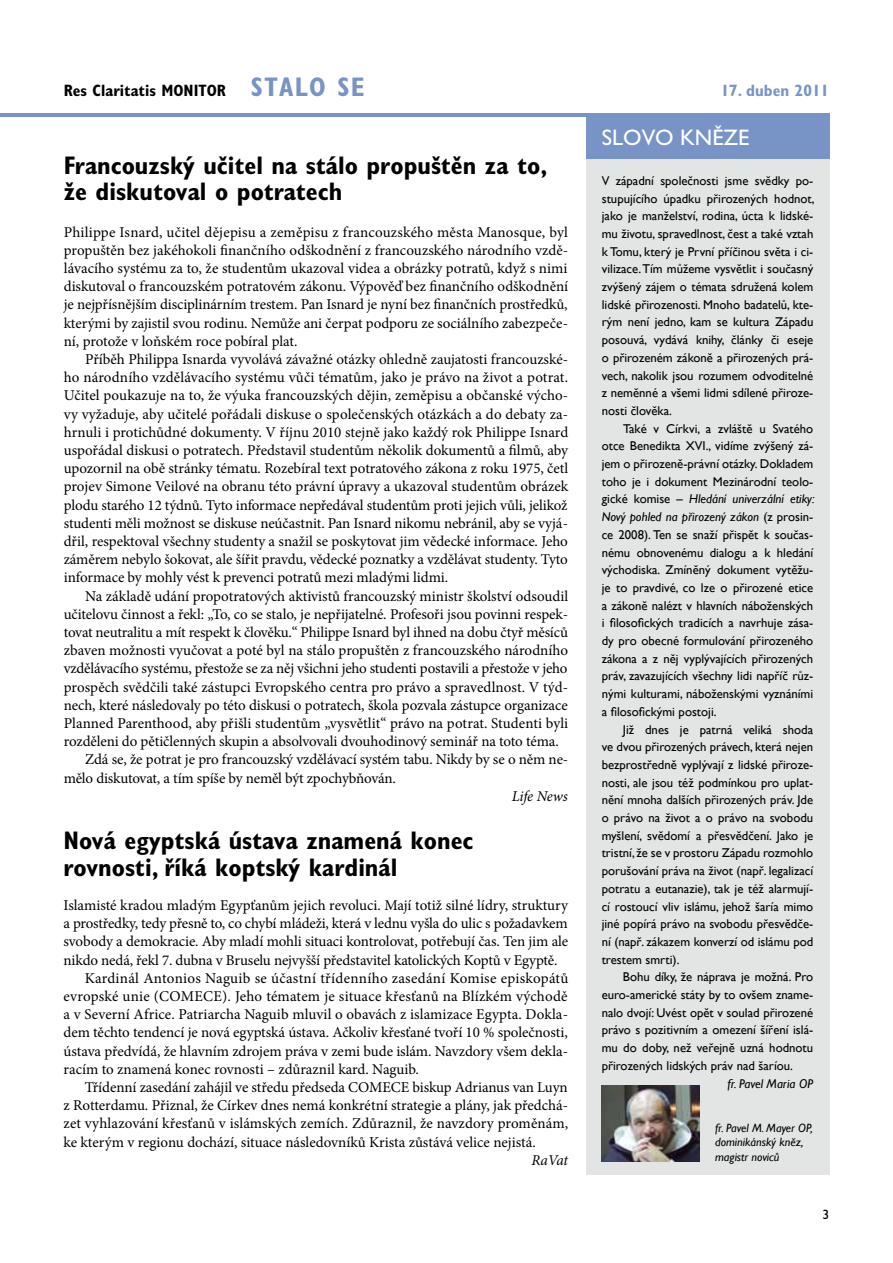
<style>
.page{position:relative;width:893px;height:1263px;background:#fff}
.page>*{position:absolute;margin:0;border:0;box-sizing:border-box;transform-origin:0 0}
.t1{font:700 condensed 25.5px/25.5px "Gill Sans Std";color:#000}
.t2{font:22.5px "Gill Sans Std";color:#fff}
.t3{font:700 condensed 16.5px "Gill Sans Std";color:#000}
.t4{font:700 condensed 16.5px "Gill Sans Std";color:#7894c7}
.t5{font:15px/18.1px "Minion Pro";letter-spacing:-.005em;color:#000;text-align:justify}
.t6{font:15px "Minion Pro";letter-spacing:.02em;color:#000}
.t7{font:15px "Minion Pro";letter-spacing:.015em;color:#000}
.t8{font:italic 15px "Minion Pro";letter-spacing:-.01em;color:#000}
.t9{font:13.5px "Gill Sans Std";color:#000}
.t10{font:12.75px/17.7px "Gill Sans";color:#000;text-align:justify}
.t11{font:italic 12.75px "Gill Sans";color:#000}
.t12{font:italic 12px/14.4px "Gill Sans";color:#000}
.s1{font-size:27px;color:#7894c7}
.s2{font-style:italic}
</style>
<div class="page">
<hr style="left:0;top:113px;width:829px;height:4px;background:#7894c7">
<div style="left:586px;top:127px;width:243px;height:1048px;background:#e3e4e4"></div>
<div style="left:586px;top:116px;width:243px;height:42px;background:#7894c7"></div>
<img style="left:602px;top:1086px;width:97px;height:76px">
<p class="t3" style="left:64px;top:81px;width:302px">Res Claritatis MONITOR <span class="s1">sta lo se</span></p>
<p class="t4" style="left:721px;top:81px;width:110px">17. duben 2011</p>
<h1 class="t1" style="left:64px;top:153px;width:485px">Francouzský učitel na stálo propuštěn za to, že diskutoval o potratech</h1>
<p class="t5" style="left:64px;top:223px;width:506px">Philippe Isnard, učitel dějepisu a zeměpisu z francouzského města Manosque, byl propuštěn bez jakéhokoli finančního odškodnění z francouzského národního vzdě&shy;lávacího systému za to, že studentům ukazoval videa a obrázky potratů, když s nimi diskutoval o francouzském potratovém zákonu. Výpověď bez finančního odškodnění je nejpřísnějším disciplinárním trestem. Pan Isnard je nyní bez finančních prostředků, kterými by zajistil svou rodinu. Nemůže ani čerpat podporu ze sociálního zabezpeče&shy;ní, protože v loňském roce pobíral plat.</p>
<p class="t5" style="left:64px;top:350px;width:506px;text-indent:21px">Příběh Philippa Isnarda vyvolává závažné otázky ohledně zaujatosti francouzské&shy;ho národního vzdělávacího systému vůči tématům, jako je právo na život a potrat.<br>Učitel poukazuje na to, že výuka francouzských dějin, zeměpisu a občanské výcho&shy;vy vyžaduje, aby učitelé pořádali diskuse o společenských otázkách a do debaty za&shy;hrnuli i protichůdné dokumenty. V říjnu 2010 stejně jako každý rok Philippe Isnard uspořádal diskusi o potratech. Představil studentům několik dokumentů a filmů, aby upozornil na obě stránky tématu. Rozebíral text potratového zákona z roku 1975, četl projev Simone Veilové na obranu této právní úpravy a ukazoval studentům obrázek plodu starého 12 týdnů. Tyto informace nepředával studentům proti jejich vůli, jelikož studenti měli možnost se diskuse neúčastnit. Pan Isnard nikomu nebránil, aby se vyjá&shy;dřil, respektoval všechny studenty a snažil se poskytovat jim vědecké informace. Jeho záměrem nebylo šokovat, ale šířit pravdu, vědecké poznatky a vzdělávat studenty. Tyto informace by mohly vést k prevenci potratů mezi mladými lidmi.</p>
<p class="t5" style="left:85px;top:587px;width:485px">Na základě udání propotratových aktivistů francouzský ministr školství odsoudil</p>
<p class="t5" style="left:64px;top:605px;width:506px">učitelovu činnost a řekl: „To, co se stalo, je nepřijatelné. Profesoři jsou povinni respek-</p>
<p class="t5" style="left:64px;top:623px;width:506px">tovat neutralitu a mít respekt k člověku.“ Philippe Isnard byl ihned na dobu čtyř měsíců</p>
<p class="t5" style="left:64px;top:641px;width:506px">zbaven možnosti vyučovat a poté byl na stálo propuštěn z francouzského národního</p>
<p class="t5" style="left:64px;top:659px;width:505px">vzdělávacího systému, přestože se za něj všichni jeho studenti postavili a přestože v jeho</p>
<p class="t5" style="left:64px;top:678px;width:506px">prospěch svědčili také zástupci Evropského centra pro právo a spravedlnost. V týd-</p>
<p class="t5" style="left:64px;top:696px;width:505px">nech, které následovaly po této diskusi o potratech, škola pozvala zástupce organizace</p>
<p class="t5" style="left:64px;top:714px;width:506px">Planned Parenthood, aby přišli studentům „vysvětlit“ právo na potrat. Studenti byli</p>
<p class="t5" style="left:64px;top:732px;width:497px">rozděleni do pětičlenných skupin a absolvovali dvouhodinový seminář na toto téma.</p>
<p class="t5" style="left:85px;top:750px;width:484px">Zdá se, že potrat je pro francouzský vzdělávací systém tabu. Nikdy by se o něm ne-</p>
<p class="t5" style="left:64px;top:769px;width:334px">mělo diskutovat, a tím spíše by neměl být zpochybňován.</p>
<p class="t8" style="left:512px;top:786px;width:58px">Life News</p>
<h1 class="t1" style="left:64px;top:826px;width:411px;line-height:27px">Nová egyptská ústava znamená konec rovnosti, říká koptský kardinál</h1>
<p class="t5" style="left:64px;top:896px;width:506px">Islamisté kradou mladým Egypťanům jejich revoluci. Mají totiž silné lídry, struktury</p>
<p class="t5" style="left:64px;top:914px;width:506px">a prostředky, tedy přesně to, co chybí mládeži, která v lednu vyšla do ulic s požadavkem</p>
<p class="t5" style="left:64px;top:933px;width:506px">svobody a demokracie. Aby mladí mohli situaci kontrolovat, potřebují čas. Ten jim ale</p>
<p class="t5" style="left:64px;top:951px;width:495px">nikdo nedá, řekl 7. dubna v Bruselu nejvyšší představitel katolických Koptů v Egyptě.</p>
<p class="t6" style="left:85px;top:968px;width:485px">Kardinál Antonios Naguib se účastní třídenního zasedání Komise episkopátů</p>
<p class="t7" style="left:64px;top:986px;width:506px">evropské unie (COMECE). Jeho tématem je situace křesťanů na Blízkém východě</p>
<p class="t5" style="left:64px;top:1005px;width:506px">a v Severní Africe. Patriarcha Naguib mluvil o obavách z islamizace Egypta. Dokla-</p>
<p class="t5" style="left:64px;top:1023px;width:506px">dem těchto tendencí je nová egyptská ústava. Ačkoliv křesťané tvoří 10 % společnosti,</p>
<p class="t5" style="left:64px;top:1042px;width:506px">ústava předvídá, že hlavním zdrojem práva v zemi bude islám. Navzdory všem dekla-</p>
<p class="t5" style="left:64px;top:1060px;width:357px">racím to znamená konec rovnosti – zdůraznil kard. Naguib.</p>
<p class="t5" style="left:85px;top:1078px;width:484px">Třídenní zasedání zahájil ve středu předseda COMECE biskup Adrianus van Luyn</p>
<p class="t5" style="left:64px;top:1096px;width:506px">z Rotterdamu. Přiznal, že Církev dnes nemá konkrétní strategie a plány, jak předchá-</p>
<p class="t5" style="left:64px;top:1114px;width:506px">zet vyhlazování křesťanů v islámských zemích. Zdůraznil, že navzdory proměnám,</p>
<p class="t5" style="left:64px;top:1133px;width:474px">ke kterým v regionu dochází, situace následovníků Krista zůstává velice nejistá.</p>
<p class="t8" style="left:531px;top:1150px;width:38px">RaVat</p>
<h2 class="t2" style="left:602px;top:125px;width:149px">SLOVO KNĚZE</h2>
<p class="t10" style="left:602px;top:172px;width:214px">V západní společnosti jsme svědky po&shy;stupujícího úpadku přirozených hodnot, jako je manželství, rodina, úcta k lidské&shy;mu životu, spravedlnost, čest a také vztah k Tomu, který je První příčinou světa i ci&shy;vilizace.Tím můžeme vysvětlit i současný zvýšený zájem o témata sdružená kolem lidské přirozenosti. Mnoho badatelů, kte&shy;rým není jedno, kam se kultura Západu posouvá, vydává knihy, články či eseje o přirozeném zákoně a přirozených prá&shy;vech, nakolik jsou rozumem odvoditelné z neměnné a všemi lidmi sdílené přiroze&shy;nosti člověka.</p>
<p class="t10" style="left:602px;top:420px;width:214px;text-indent:21px">Také v Církvi, a zvláště u Svatého otce Benedikta XVI., vidíme zvýšený zá&shy;jem o přirozeně-právní otázky. Dokladem toho je i dokument Mezinárodní teolo&shy;gické komise – <span class="s2">Hledání univerzální etiky:<br>Nový pohled na přirozený zákon</span> (z prosin&shy;ce 2008). Ten se snaží přispět k součas&shy;nému obnovenému dialogu a k hledání východiska. Zmíněný dokument vytěžu&shy;je to pravdivé, co lze o přirozené etice a zákoně nalézt v hlavních náboženských i filosofických tradicích a navrhuje zása&shy;dy pro obecné formulování přirozeného zákona a z něj vyplývajících přirozených práv, zavazujících všechny lidi napříč růz&shy;nými kulturami, náboženskými vyznáními a filosofickými postoji.</p>
<p class="t10" style="left:602px;top:721px;width:213px;text-indent:21px">Již dnes je patrná veliká shoda ve dvou přirozených právech, která nejen bezprostředně vyplývají z lidské přiroze&shy;nosti, ale jsou též podmínkou pro uplat&shy;nění mnoha dalších přirozených práv. Jde o právo na život a o právo na svobodu myšlení, svědomí a přesvědčení. Jako je tristní, že se v prostoru Západu rozmohlo porušování práva na život (např. legalizací potratu a eutanazie), tak je též alarmují&shy;cí rostoucí vliv islámu, jehož šaría mimo jiné popírá právo na svobodu přesvědče&shy;ní (např. zákazem konverzí od islámu pod trestem smrti).</p>
<p class="t10" style="left:602px;top:968px;width:213px;text-indent:21px">Bohu díky, že náprava je možná. Pro euro-americké státy by to ovšem zname&shy;nalo dvojí: Uvést opět v soulad přirozené právo s pozitivním a omezení šíření islá&shy;mu do doby, než veřejně uzná hodnotu přirozených lidských práv nad šaríou.</p>
<p class="t11" style="left:727px;top:1076px;width:87px">fr. Pavel Maria OP</p>
<p class="t12" style="left:715px;top:1121px;width:99px">fr. Pavel M. Mayer OP, dominikánský kněz, magistr noviců</p>
<p class="t9" style="left:822px;top:1207px;width:8px">3</p>
</div>
